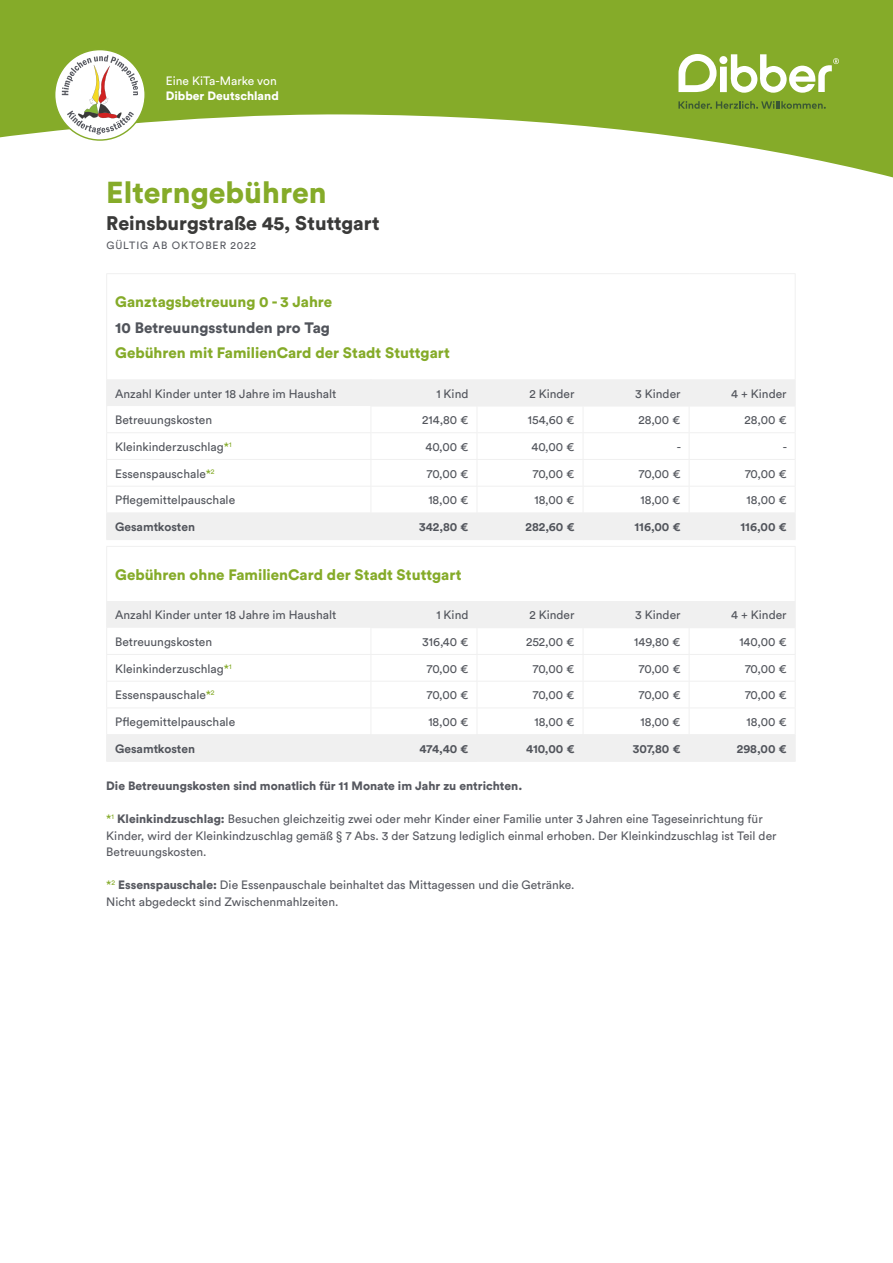
<style>
.page{position:relative;width:893px;height:1263px;background:#fff}
.page>*{position:absolute;margin:0;border:0;box-sizing:border-box;transform-origin:0 0}
.t1{font:900 30px "Circular Std";color:#85ab29}
.t2{font:900 19.5px "Circular Std";color:#3a3a39}
.t3{font:900 15px "Circular Std";color:#85ab29}
.t4{font:900 15px "Circular Std";color:#51545b}
.t5{font:12px "Circular Std";color:#51545b}
.t6{font:12px/16.5px "Circular Std";color:#575960}
.t7{font:700 12px "Circular Std";color:#51545b}
.t8{font:900 12px "Circular Std";color:#575960}
.t9{font:12px "Circular Std";color:#fff}
.t10{font:900 12px "Circular Std";color:#fff}
.t11{font:10.5px "Circular Std";letter-spacing:.09em;color:#575960}
.s1{color:#85ab29}
.s2{font-weight:900}
</style>
<div class="page">
<svg style="left:0;top:0;width:893px;height:178px;fill:#85ab29"></svg>
<svg style="left:54px;top:49px;width:92px;height:92px"></svg>
<svg style="left:678px;top:101px;width:148px;height:8px"></svg>
<svg style="left:678px;top:54px;width:161px;height:39px"></svg>
<hr style="left:106px;top:273px;width:265px;height:1px;background:#f0f0f0">
<hr style="left:106px;top:274px;width:1px;height:105px;background:#f0f0f0">
<hr style="left:371px;top:273px;width:106px;height:1px;background:#f0f0f0">
<hr style="left:477px;top:273px;width:106px;height:1px;background:#f0f0f0">
<hr style="left:583px;top:273px;width:106px;height:1px;background:#f0f0f0">
<hr style="left:689px;top:273px;width:106px;height:1px;background:#f0f0f0">
<hr style="left:795px;top:274px;width:1px;height:105px;background:#f0f0f0">
<svg style="left:106px;top:379px;width:690px;height:161px"></svg>
<hr style="left:371px;top:512px;width:106px;height:1px;background:#f0f0f0">
<hr style="left:477px;top:512px;width:106px;height:1px;background:#f0f0f0">
<hr style="left:583px;top:512px;width:106px;height:1px;background:#f0f0f0">
<hr style="left:689px;top:512px;width:106px;height:1px;background:#f0f0f0">
<hr style="left:106px;top:546px;width:265px;height:1px;background:#f0f0f0">
<hr style="left:106px;top:547px;width:1px;height:54px;background:#f0f0f0">
<hr style="left:371px;top:546px;width:106px;height:1px;background:#f0f0f0">
<hr style="left:477px;top:546px;width:106px;height:1px;background:#f0f0f0">
<hr style="left:583px;top:546px;width:106px;height:1px;background:#f0f0f0">
<hr style="left:689px;top:546px;width:106px;height:1px;background:#f0f0f0">
<hr style="left:795px;top:547px;width:1px;height:54px;background:#f0f0f0">
<hr style="left:106px;top:761px;width:265px;height:1px;background:#f0f0f0">
<hr style="left:371px;top:761px;width:106px;height:1px;background:#f0f0f0">
<hr style="left:477px;top:761px;width:106px;height:1px;background:#f0f0f0">
<hr style="left:583px;top:761px;width:106px;height:1px;background:#f0f0f0">
<hr style="left:689px;top:761px;width:106px;height:1px;background:#f0f0f0">
<svg style="left:106px;top:601px;width:690px;height:160px"></svg>
<hr style="left:371px;top:734px;width:106px;height:1px;background:#f0f0f0">
<hr style="left:477px;top:734px;width:106px;height:1px;background:#f0f0f0">
<hr style="left:583px;top:734px;width:106px;height:1px;background:#f0f0f0">
<hr style="left:689px;top:734px;width:106px;height:1px;background:#f0f0f0">
<p class="t9" style="left:166px;top:73px;width:112px">Eine KiTa-Marke von</p>
<p class="t10" style="left:166px;top:88px;width:115px">Dibber Deutschland</p>
<h1 class="t1" style="left:106px;top:172px;width:222px">Elterngebühren</h1>
<h2 class="t2" style="left:106px;top:210px;width:275px">Reinsburgstraße 45, Stuttgart</h2>
<p class="t11" style="left:106px;top:239px;width:151px">GÜLTIG AB OKTOBER 2022</p>
<p class="t3" style="left:115px;top:292px;width:219px">Ganztagsbetreuung 0 - 3 Jahre</p>
<p class="t4" style="left:115px;top:317px;width:216px">10 Betreuungsstunden pro Tag</p>
<p class="t3" style="left:115px;top:343px;width:336px">Gebühren mit FamilienCard der Stadt Stuttgart</p>
<p class="t5" style="left:115px;top:386px;width:223px">Anzahl Kinder unter 18 Jahre im Haushalt</p>
<p class="t5" style="left:436px;top:386px;width:34px">1 Kind</p>
<p class="t5" style="left:529px;top:386px;width:47px">2 Kinder</p>
<p class="t5" style="left:635px;top:386px;width:47px">3 Kinder</p>
<p class="t5" style="left:731px;top:386px;width:57px">4 + Kinder</p>
<p class="t5" style="left:115px;top:413px;width:98px">Betreuungskosten</p>
<p class="t5" style="left:422px;top:413px;width:48px">214,80 €</p>
<p class="t5" style="left:528px;top:413px;width:48px">154,60 €</p>
<p class="t5" style="left:638px;top:413px;width:44px">28,00 €</p>
<p class="t5" style="left:744px;top:413px;width:44px">28,00 €</p>
<p class="t5" style="left:115px;top:439px;width:118px">Kleinkinderzuschlag<span class="s1">*</span><sup>1</sup></p>
<p class="t5" style="left:425px;top:439px;width:45px">40,00 €</p>
<p class="t5" style="left:531px;top:439px;width:45px">40,00 €</p>
<p class="t5" style="left:677px;top:439px;width:6px">-</p>
<p class="t5" style="left:783px;top:439px;width:6px">-</p>
<p class="t5" style="left:115px;top:466px;width:101px">Essenspauschale<span class="s1">*</span><sup>2</sup></p>
<p class="t5" style="left:427px;top:466px;width:43px">70,00 €</p>
<p class="t5" style="left:533px;top:466px;width:43px">70,00 €</p>
<p class="t5" style="left:639px;top:466px;width:43px">70,00 €</p>
<p class="t5" style="left:745px;top:466px;width:43px">70,00 €</p>
<p class="t5" style="left:115px;top:493px;width:122px">Pflegemittelpauschale</p>
<p class="t5" style="left:428px;top:493px;width:42px">18,00 €</p>
<p class="t5" style="left:534px;top:493px;width:42px">18,00 €</p>
<p class="t5" style="left:640px;top:493px;width:42px">18,00 €</p>
<p class="t5" style="left:747px;top:493px;width:42px">18,00 €</p>
<p class="t7" style="left:115px;top:519px;width:81px">Gesamtkosten</p>
<p class="t7" style="left:419px;top:519px;width:51px">342,80 €</p>
<p class="t7" style="left:526px;top:519px;width:50px">282,60 €</p>
<p class="t7" style="left:634px;top:519px;width:48px">116,00 €</p>
<p class="t7" style="left:740px;top:519px;width:48px">116,00 €</p>
<p class="t3" style="left:115px;top:564px;width:348px">Gebühren ohne FamilienCard der Stadt Stuttgart</p>
<p class="t5" style="left:115px;top:608px;width:223px">Anzahl Kinder unter 18 Jahre im Haushalt</p>
<p class="t5" style="left:436px;top:608px;width:34px">1 Kind</p>
<p class="t5" style="left:529px;top:608px;width:47px">2 Kinder</p>
<p class="t5" style="left:635px;top:608px;width:47px">3 Kinder</p>
<p class="t5" style="left:731px;top:608px;width:57px">4 + Kinder</p>
<p class="t5" style="left:115px;top:634px;width:98px">Betreuungskosten</p>
<p class="t5" style="left:422px;top:634px;width:48px">316,40 €</p>
<p class="t5" style="left:526px;top:634px;width:50px">252,00 €</p>
<p class="t5" style="left:634px;top:634px;width:48px">149,80 €</p>
<p class="t5" style="left:739px;top:634px;width:49px">140,00 €</p>
<p class="t5" style="left:115px;top:661px;width:118px">Kleinkinderzuschlag<span class="s1">*</span><sup>1</sup></p>
<p class="t5" style="left:427px;top:661px;width:43px">70,00 €</p>
<p class="t5" style="left:533px;top:661px;width:43px">70,00 €</p>
<p class="t5" style="left:639px;top:661px;width:43px">70,00 €</p>
<p class="t5" style="left:745px;top:661px;width:43px">70,00 €</p>
<p class="t5" style="left:115px;top:688px;width:101px">Essenspauschale<span class="s1">*</span><sup>2</sup></p>
<p class="t5" style="left:427px;top:688px;width:43px">70,00 €</p>
<p class="t5" style="left:533px;top:688px;width:43px">70,00 €</p>
<p class="t5" style="left:639px;top:688px;width:43px">70,00 €</p>
<p class="t5" style="left:745px;top:688px;width:43px">70,00 €</p>
<p class="t5" style="left:115px;top:715px;width:122px">Pflegemittelpauschale</p>
<p class="t5" style="left:428px;top:715px;width:42px">18,00 €</p>
<p class="t5" style="left:534px;top:715px;width:42px">18,00 €</p>
<p class="t5" style="left:640px;top:715px;width:42px">18,00 €</p>
<p class="t5" style="left:747px;top:715px;width:42px">18,00 €</p>
<p class="t7" style="left:115px;top:741px;width:81px">Gesamtkosten</p>
<p class="t7" style="left:420px;top:741px;width:50px">474,40 €</p>
<p class="t7" style="left:526px;top:741px;width:50px">410,00 €</p>
<p class="t7" style="left:633px;top:741px;width:49px">307,80 €</p>
<p class="t7" style="left:737px;top:741px;width:51px">298,00 €</p>
<p class="t8" style="left:106px;top:778px;width:418px">Die Betreuungskosten sind monatlich für 11 Monate im Jahr zu entrichten.</p>
<p class="t6" style="left:106px;top:811px;width:672px"><span class="s1">*</span><sup>1</sup> <span class="s2">Kleinkindzuschlag:</span> Besuchen gleichzeitig zwei oder mehr Kinder einer Familie unter 3 Jahren eine Tageseinrichtung für<br>Kinder, wird der Kleinkindzuschlag gemäß § 7 Abs. 3 der Satzung lediglich einmal erhoben. Der Kleinkindzuschlag ist Teil der<br>Betreuungskosten.</p>
<p class="t6" style="left:106px;top:877px;width:470px"><span class="s1">*</span><sup>2</sup> <span class="s2">Essenspauschale:</span> Die Essenpauschale beinhaltet das Mittagessen und die Getränke.<br>Nicht abgedeckt sind Zwischenmahlzeiten.</p>
</div>
